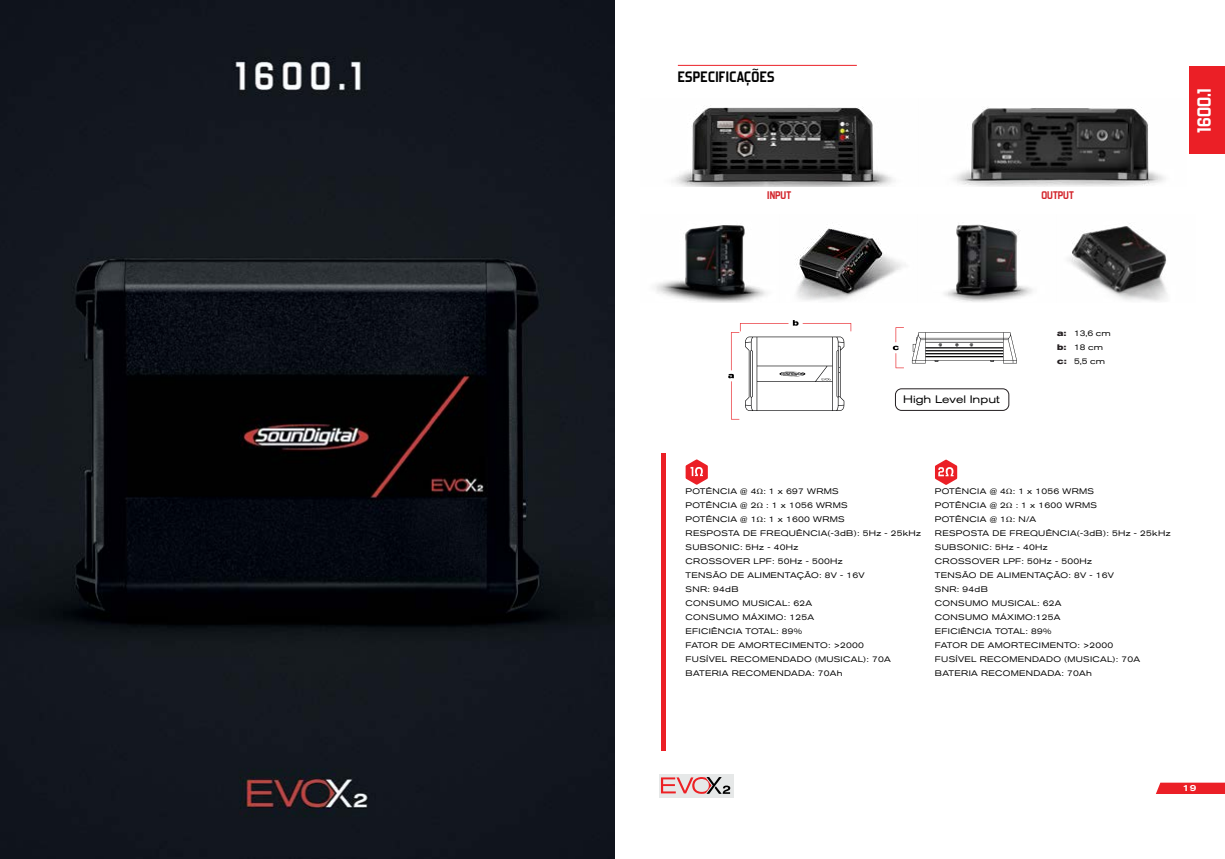
<style>
.page{position:relative;width:1225px;height:859px;background:#fff}
.page>*{position:absolute;margin:0;border:0;box-sizing:border-box;transform-origin:0 0}
.t1{font:700 19px "Forgotten Futurist Rg";color:#fff}
.t2{font:700 15px "Forgotten Futurist Rg";letter-spacing:.02em;color:#000}
.t3{font:700 11px "Forgotten Futurist Rg";color:#d2232a}
.t4{font:expanded 10.8px "Akzidenz Grotesk BQ";color:#000}
.t5{font:500 expanded 9px "Akzidenz Grotesk BE";color:#fff}
.t6{font:expanded 8px/14px "Akzidenz Grotesk BQ";letter-spacing:.04em;color:#000}
.t7{font:700 expanded 8px/14px "Akzidenz Grotesk BQ";color:#241f21;text-align:justify}
</style>
<div class="page">
<div style="left:659px;top:774px;width:74px;height:24px;background:#e6e8e8"></div>
<svg style="left:661px;top:777px;width:69px;height:17px"></svg>
<hr style="left:678px;top:65px;width:179px;height:1px;background:#eb1f26">
<div style="left:1189px;top:66px;width:36px;height:88px;background:#eb1f26"></div>
<svg style="left:1156px;top:783px;width:69px;height:11px"></svg>
<hr style="left:661px;top:454px;width:4px;height:297px;background:#eb1f26">
<img style="left:0;top:0;width:614px;height:859px">
<img style="left:672px;top:105px;width:493px;height:82px">
<img style="left:655px;top:223px;width:512px;height:80px">
<svg style="left:892px;top:327px;width:12px;height:41px"></svg>
<div style="left:895px;top:388px;width:114px;height:23px;border:1px solid #241f21;border-radius:6px"></div>
<svg style="left:728px;top:320px;width:123px;height:100px"></svg>
<svg style="left:912px;top:332px;width:105px;height:31px"></svg>
<svg style="left:935px;top:460px;width:22px;height:25px"></svg>
<svg style="left:685px;top:459px;width:23px;height:26px"></svg>
<h2 class="t2" style="left:677px;top:68px;width:98px">ESPECIFICAÇÕES</h2>
<h3 class="t3" style="left:767px;top:188px;width:25px">INPUT</h3>
<h3 class="t3" style="left:1041px;top:188px;width:34px">OUTPUT</h3>
<h1 class="t1" style="left:1192px;top:133px;width:47px;rotate:-90deg">1600.1</h1>
<h3 class="t4" style="left:903px;top:393px;width:98px">High Level Input</h3>
<p class="t7" style="left:1057px;top:326px;width:11px">a: b: c:</p>
<p class="t6" style="left:1074px;top:326px;width:38px">13,6 cm<br>18 cm<br>5,5 cm</p>
<p class="t6" style="left:685px;top:484px;width:237px">POTÊNCIA @ 4 : 1 x 697 WRMS<br>POTÊNCIA @ 2 : 1 x 1056 WRMS<br>POTÊNCIA @ 1 : 1 x 1600 WRMS<br>RESPOSTA DE FREQUÊNCIA(-3dB): 5Hz - 25kHz<br>SUBSONIC: 5Hz - 40Hz<br>CROSSOVER LPF: 50Hz - 500Hz<br>TENSÃO DE ALIMENTAÇÃO: 8V - 16V<br>SNR: 94dB<br>CONSUMO MUSICAL: 62A<br>CONSUMO MÁXIMO: 125A<br>EFICIÊNCIA TOTAL: 89%<br>FATOR DE AMORTECIMENTO: &gt;2000<br>FUSÍVEL RECOMENDADO (MUSICAL): 70A<br>BATERIA RECOMENDADA: 70Ah</p>
<p class="t6" style="left:935px;top:484px;width:237px">POTÊNCIA @ 4 : 1 x 1056 WRMS<br>POTÊNCIA @ 2 : 1 x 1600 WRMS<br>POTÊNCIA @ 1 : N/A<br>RESPOSTA DE FREQUÊNCIA(-3dB): 5Hz - 25kHz<br>SUBSONIC: 5Hz - 40Hz<br>CROSSOVER LPF: 50Hz - 500Hz<br>TENSÃO DE ALIMENTAÇÃO: 8V - 16V<br>SNR: 94dB<br>CONSUMO MUSICAL: 62A<br>CONSUMO MÁXIMO:125A<br>EFICIÊNCIA TOTAL: 89%<br>FATOR DE AMORTECIMENTO: &gt;2000<br>FUSÍVEL RECOMENDADO (MUSICAL): 70A<br>BATERIA RECOMENDADA: 70Ah</p>
<p class="t5" style="left:1182px;top:783px;width:15px">19</p>
</div>
